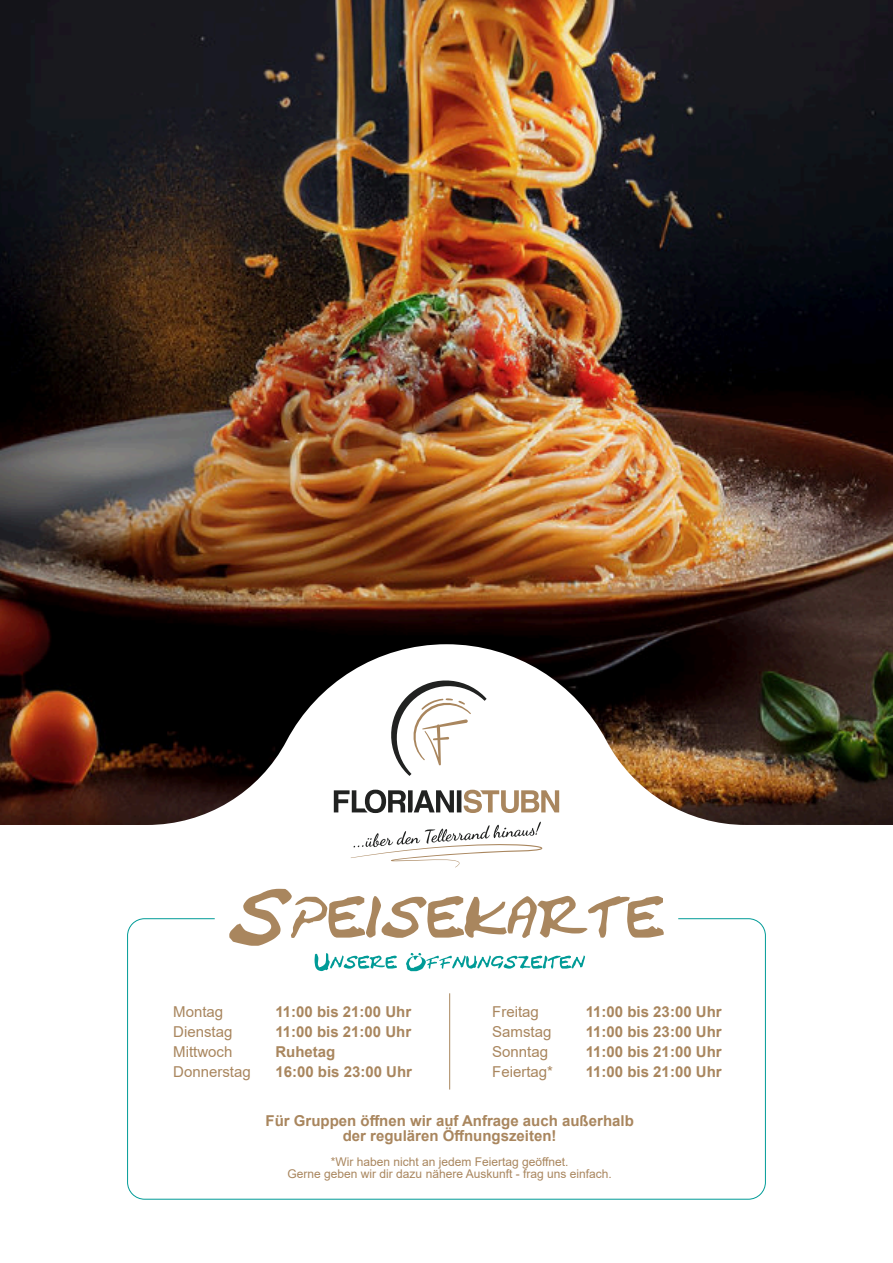
<style>
.page{position:relative;width:893px;height:1263px;background:#fff}
.page>*{position:absolute;margin:0;border:0;box-sizing:border-box;transform-origin:0 0}
.t1{font:700 15px "Arial";color:#a9865e}
.t2{font:15px "Arial";color:#a9865e}
.t3{font:12px "Arial";color:#a9865e}
</style>
<div class="page">
<img style="left:0;top:0;width:893px;height:644px">
<svg style="left:0;top:644px;width:893px;height:245px"></svg>
<svg style="left:351px;top:822px;width:191px;height:45px"></svg>
<svg style="left:334px;top:790px;width:225px;height:23px"></svg>
<svg style="left:386px;top:675px;width:101px;height:101px"></svg>
<svg style="left:127px;top:918px;width:639px;height:282px"></svg>
<svg style="left:229px;top:889px;width:435px;height:57px"></svg>
<p class="t2" style="left:173px;top:1006px;width:52px">Montag</p>
<p class="t2" style="left:173px;top:1026px;width:61px">Dienstag</p>
<p class="t2" style="left:173px;top:1046px;width:61px">Mittwoch</p>
<p class="t2" style="left:173px;top:1066px;width:79px">Donnerstag</p>
<p class="t1" style="left:586px;top:1006px;width:137px">11:00 bis 23:00 Uhr</p>
<p class="t1" style="left:586px;top:1026px;width:137px">11:00 bis 23:00 Uhr</p>
<p class="t1" style="left:586px;top:1046px;width:137px">11:00 bis 21:00 Uhr</p>
<p class="t1" style="left:586px;top:1066px;width:137px">11:00 bis 21:00 Uhr</p>
<p class="t1" style="left:266px;top:1115px;width:370px">Für Gruppen öffnen wir auf Anfrage auch außerhalb</p>
<p class="t1" style="left:343px;top:1130px;width:215px">der regulären Öffnungszeiten!</p>
<p class="t3" style="left:331px;top:1157px;width:239px">*Wir haben nicht an jedem Feiertag geöffnet.</p>
<p class="t3" style="left:288px;top:1169px;width:326px">Gerne geben wir dir dazu nähere Auskunft - frag uns einfach.</p>
<p class="t1" style="left:275px;top:1006px;width:137px">11:00 bis 21:00 Uhr</p>
<p class="t1" style="left:275px;top:1026px;width:137px">11:00 bis 21:00 Uhr</p>
<p class="t1" style="left:275px;top:1046px;width:62px">Ruhetag</p>
<p class="t1" style="left:275px;top:1066px;width:138px">16:00 bis 23:00 Uhr</p>
<p class="t2" style="left:492px;top:1006px;width:48px">Freitag</p>
<p class="t2" style="left:492px;top:1026px;width:61px">Samstag</p>
<p class="t2" style="left:492px;top:1046px;width:57px">Sonntag</p>
<p class="t2" style="left:492px;top:1066px;width:62px">Feiertag*</p>
</div>
